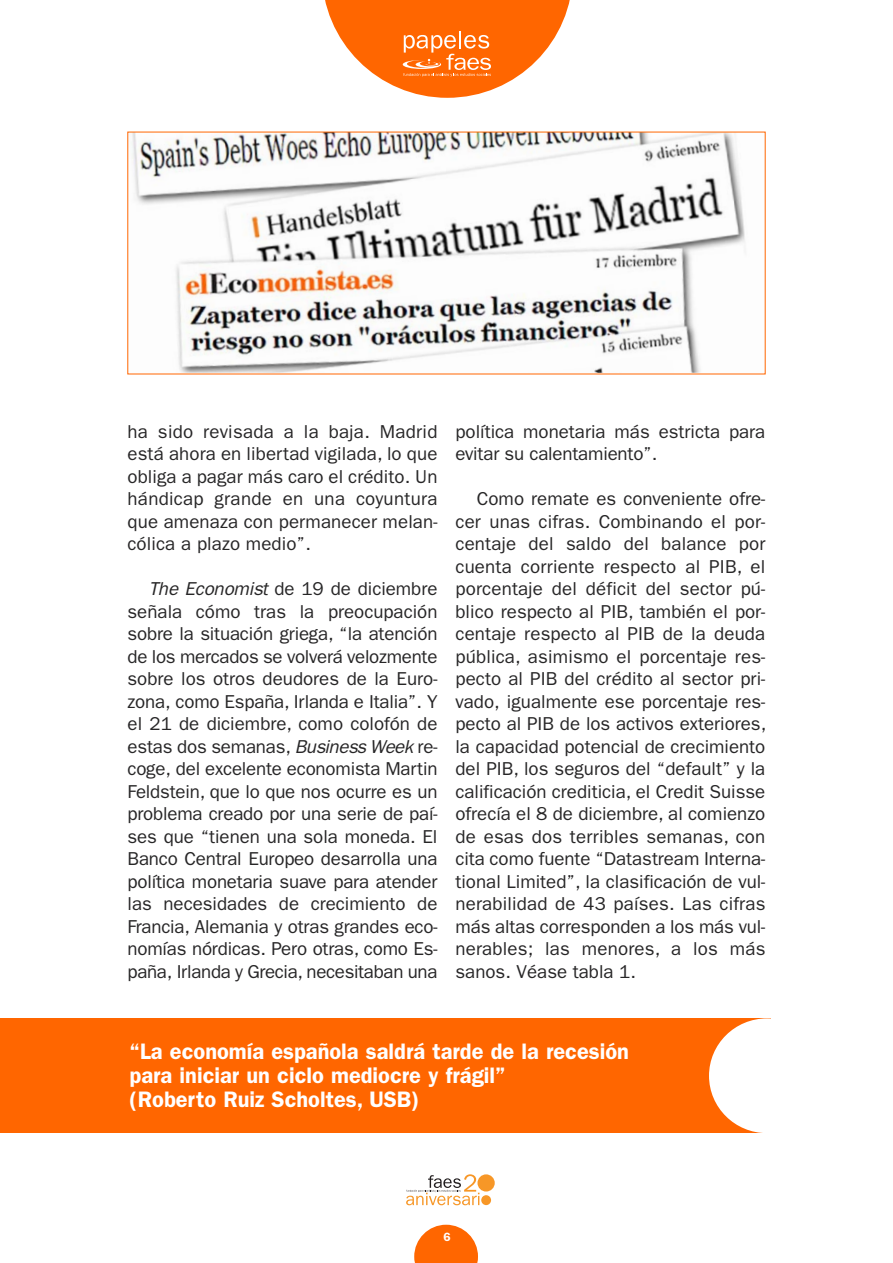
<style>
.page{position:relative;width:893px;height:1263px;background:#fff}
.page>*{position:absolute;margin:0;border:0;box-sizing:border-box;transform-origin:0 0}
.t1{font:600 22.5px/24px "Franklin Gothic";color:#fff}
.t2{font:18.75px/22.5px "Franklin Gothic";color:#272627;text-align:justify}
.t3{font:600 12px "Franklin Gothic";color:#fff}
.s1{font-style:italic}
</style>
<div class="page">
<svg style="left:325px;top:0;width:245px;height:98px"></svg>
<svg style="left:414px;top:1225px;width:64px;height:38px"></svg>
<div style="left:477px;top:1174px;width:18px;height:17px;background:#f79727;border-radius:50%"></div>
<div style="left:481px;top:1195px;width:10px;height:10px;background:#f79727;border-radius:50%"></div>
<svg style="left:406px;top:1174px;width:73px;height:31px"></svg>
<div style="left:0;top:1018px;width:771px;height:115px;background:#f60"></div>
<div style="left:709px;top:1018px;width:116px;height:115px;background:#fff;border-radius:50%"></div>
<img style="left:131px;top:134px;width:614px;height:238px">
<p class="t2" style="left:128px;top:422px;width:311px">ha sido revisada a la baja. Madrid está ahora en libertad vigilada, lo que obliga a pagar más caro el crédito. Un hándicap grande en una coyuntura que amenaza con permanecer melan&shy;cólica a plazo medio”.</p>
<p class="t2" style="left:128px;top:579px;width:311px;text-indent:21px"><span class="s1">The Economist</span> de 19 de diciembre señala cómo tras la preocupación sobre la situación griega, “la atención de los mercados se volverá velozmente sobre los otros deudores de la Euro&shy;zona, como España, Irlanda e Italia”. Y el 21 de diciembre, como colofón de estas dos semanas, <span class="s1">BusinessWeek</span> re&shy;coge, del excelente economista Martin Feldstein, que lo que nos ocurre es un problema creado por una serie de paí&shy;ses que “tienen una sola moneda. El Banco Central Europeo desarrolla una política monetaria suave para atender las necesidades de crecimiento de Francia, Alemania y otras grandes eco&shy;nomías nórdicas. Pero otras, como Es&shy;paña, Irlanda y Grecia, necesitaban una</p>
<p class="t2" style="left:455px;top:422px;width:311px">política monetaria más estricta para evitar su calentamiento”.</p>
<p class="t2" style="left:455px;top:489px;width:312px;text-indent:21px">Como remate es conveniente ofre&shy;cer unas cifras. Combinando el por&shy;centaje del saldo del balance por cuenta corriente respecto al PIB, el porcentaje del déficit del sector pú&shy;blico respecto al PIB, también el por&shy;centaje respecto al PIB de la deuda pública, asimismo el porcentaje res&shy;pecto al PIB del crédito al sector pri&shy;vado, igualmente ese porcentaje res&shy;pecto al PIB de los activos exteriores, la capacidad potencial de crecimiento del PIB, los seguros del “default” y la calificación crediticia, el Credit Suisse ofrecía el 8 de diciembre, al comienzo de esas dos terribles semanas, con cita como fuente “Datastream Interna&shy;tional Limited”, la clasificación de vul&shy;nerabilidad de 43 países. Las cifras más altas corresponden a los más vul&shy;nerables; las menores, a los más sanos. Véase tabla 1.</p>
<p class="t1" style="left:130px;top:1041px;width:501px">“La economía española saldrá tarde de la recesión para iniciar un ciclo mediocre y frágil”<br>(Roberto Ruiz Scholtes, USB)</p>
<p class="t3" style="left:444px;top:1233px;width:9px">6</p>
</div>
